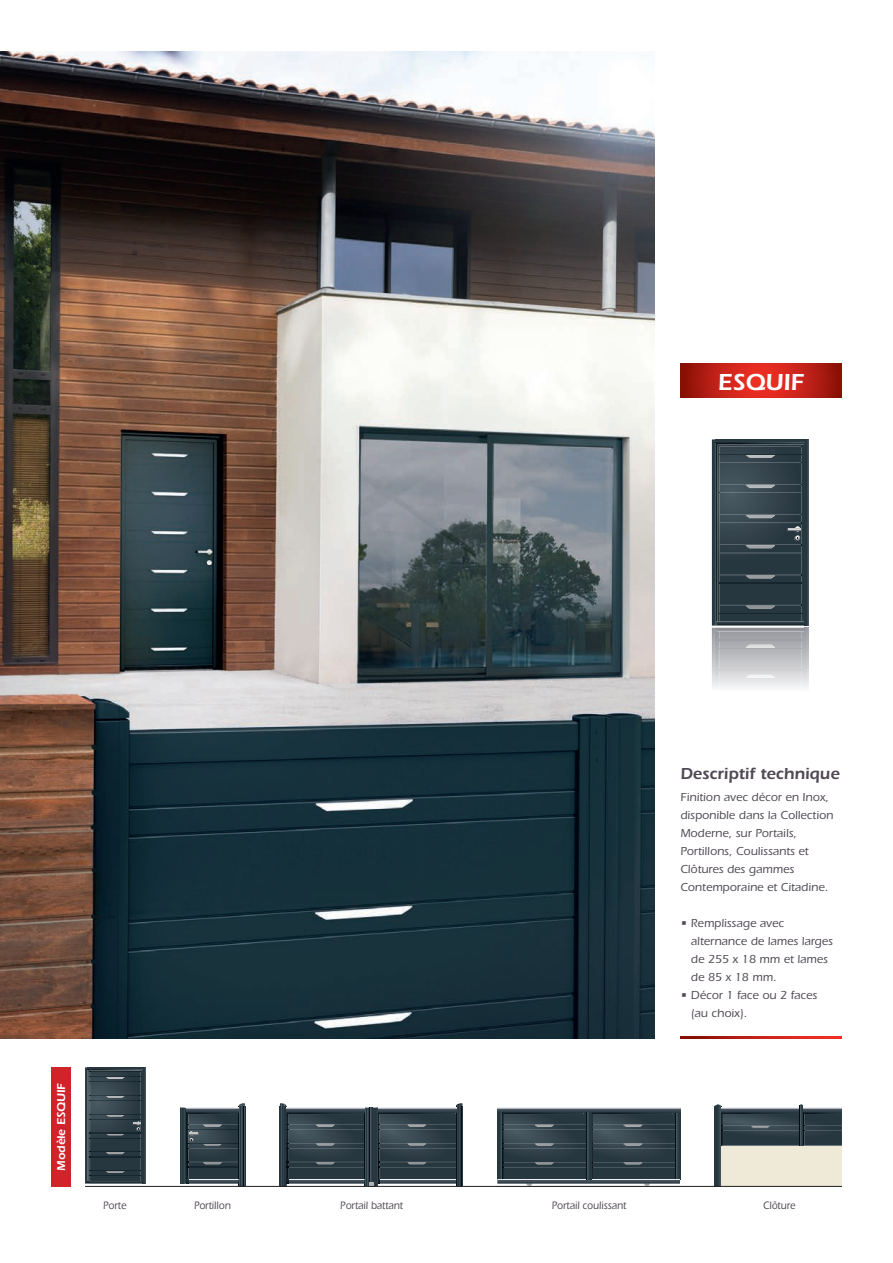
<style>
.page{position:relative;width:893px;height:1263px;background:#fff}
.page>*{position:absolute;margin:0;border:0;box-sizing:border-box;transform-origin:0 0}
.t1{font:600 24px "Itc Eras";color:#fff}
.t2{font:600 16.5px "Itc Eras";color:#514a55}
.t3{font:500 12px/18px "Itc Eras";color:#514a55}
.t4{font:600 11.85px "Itc Eras";color:#fff}
.t5{font:500 11.1px "Itc Eras";color:#514a55;scale:.9 1}
</style>
<div class="page">
<img style="left:0;top:51px;width:655px;height:988px">
<svg style="left:711px;top:439px;width:98px;height:249px;background:#5d686e"></svg>
<svg style="left:680px;top:364px;width:162px;height:34px;background:#c12117"></svg>
<div style="left:51px;top:1067px;width:19px;height:119px;background:#d1232a"></div>
<svg style="left:180px;top:1103px;width:65px;height:83px;background:#445259"></svg>
<svg style="left:280px;top:1103px;width:182px;height:83px;background:#45535a"></svg>
<svg style="left:715px;top:1184px;width:6px;height:2px"></svg>
<div style="left:721px;top:1146px;width:121px;height:41px;background:#e5dfcf"></div>
<svg style="left:715px;top:1104px;width:127px;height:80px"></svg>
<svg style="left:497px;top:1108px;width:183px;height:4px"></svg>
<svg style="left:497px;top:1112px;width:183px;height:74px;background:#3b4951"></svg>
<svg style="left:586px;top:1112px;width:5px;height:67px"></svg>
<hr style="left:143px;top:1067px;width:2px;height:117px;background:#2a3941">
<svg style="left:85px;top:1067px;width:58px;height:117px;background:#33424a"></svg>
<hr style="left:85px;top:1186px;width:757px;height:1px;background:#231f20">
<svg style="left:680px;top:1037px;width:162px;height:2px"></svg>
<h1 class="t1" style="left:718px;top:368px;width:88px">ESQUIF</h1>
<p class="t4" style="left:54px;top:1170px;width:89px;rotate:-90deg">Modèle ESQUIF</p>
<h2 class="t2" style="left:680px;top:764px;width:161px">Descriptif technique</h2>
<p class="t3" style="left:680px;top:789px;width:154px">Finition avec décor en Inox, disponible dans la Collection<br>Moderne, sur Portails,<br>Portillons, Coulissants et<br>Clôtures des gammes<br>Contemporaine et Citadine.</p>
<p class="t3" style="left:691px;top:915px;width:144px;text-indent:-11px">• Remplissage avec alternance de lames larges de 255 x 18 mm et lames de 85 x 18 mm.</p>
<p class="t3" style="left:691px;top:987px;width:128px;text-indent:-11px">• Décor 1 face ou 2 faces (au choix).</p>
<p class="t5" style="left:103px;top:1199px;width:27px">Porte</p>
<p class="t5" style="left:194px;top:1199px;width:42px">Portillon</p>
<p class="t5" style="left:340px;top:1199px;width:71px">Portail battant</p>
<p class="t5" style="left:552px;top:1199px;width:84px">Portail coulissant</p>
<p class="t5" style="left:763px;top:1199px;width:37px">Clôture</p>
</div>
